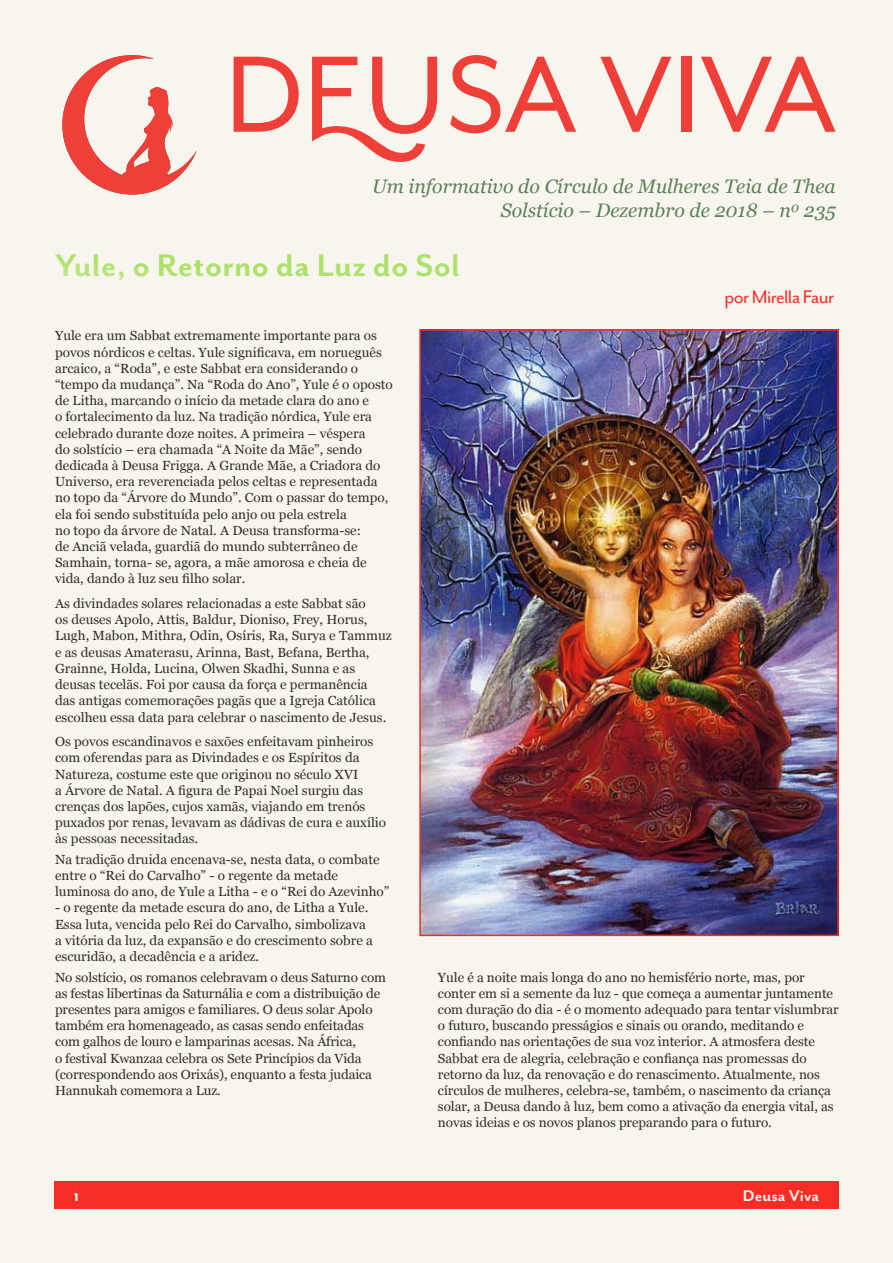
<style>
.page{position:relative;width:893px;height:1263px;background:#f8f5ee}
.page>*{position:absolute;margin:0;border:0;box-sizing:border-box;transform-origin:0 0}
.t1{font:700 36px "Mr Eaves San OT";letter-spacing:.01em;color:#ace26a}
.subtitulo_artigo{font:21px "Mr Eaves San OT";letter-spacing:-.03em;color:#f72c25}
.subtitulo_capa{font:italic 19.5px "Georgia";color:#5d815a}
.t2{font:700 18px "Mr Eaves San OT";color:#f8f5ee}
.t3{font:13.2px/16.2px "Georgia";color:#2f2e26}
</style>
<div class="page">
<div style="left:54px;top:1181px;width:785px;height:28px;background:#f72c25"></div>
<svg style="left:234px;top:57px;width:65px;height:75px;background:#f3aaa3"></svg>
<svg style="left:312px;top:57px;width:125px;height:106px;background:#f4bdb6"></svg>
<svg style="left:450px;top:55px;width:126px;height:78px;background:#f4bcb5"></svg>
<svg style="left:600px;top:57px;width:71px;height:75px;background:#f5c6bf"></svg>
<div style="left:681px;top:57px;width:10px;height:75px;background:#ee4039"></div>
<svg style="left:701px;top:57px;width:134px;height:75px;background:#f4beb7"></svg>
<svg style="left:62px;top:54px;width:135px;height:144px;background:#f4b9b2"></svg>
<img style="left:422px;top:332px;width:414px;height:601px">
<div style="left:419px;top:329px;width:420px;height:607px;border:2px solid #f72c25"></div>
<p class="subtitulo_capa" style="left:372px;top:172px;width:465px">Um informativo do Círculo de Mulheres Teia de Thea</p>
<p class="subtitulo_capa" style="left:501px;top:196px;width:336px">Solstício – Dezembro de 2018 – n<sup>o</sup> 235</p>
<h1 class="t1" style="left:55px;top:244px;width:406px">Yule, o Retorno da Luz do Sol</h1>
<p class="subtitulo_artigo" style="left:724px;top:285px;width:111px">por Mirella Faur</p>
<p class="t3" style="left:55px;top:327px;width:339px">Yule era um Sabbat extremamente importante para os povos nórdicos e celtas. Yule significava, em norueguês arcaico, a “Roda”, e este Sabbat era considerando o “tempo da mudança”. Na “Roda do Ano”, Yule é o oposto de Litha, marcando o início da metade clara do ano e<br>o fortalecimento da luz. Na tradição nórdica, Yule era celebrado durante doze noites. A primeira – véspera<br>do solstício – era chamada “A Noite da Mãe”, sendo dedicada à Deusa Frigga. A Grande Mãe, a Criadora do Universo, era reverenciada pelos celtas e representada no topo da “Árvore do Mundo”. Com o passar do tempo, ela foi sendo substituída pelo anjo ou pela estrela<br>no topo da árvore de Natal. A Deusa transforma-se:<br>de Anciã velada, guardiã do mundo subterrâneo de Samhain, torna- se, agora, a mãe amorosa e cheia de vida, dando à luz seu filho solar.</p>
<p class="t3" style="left:55px;top:595px;width:338px">As divindades solares relacionadas a este Sabbat são<br>os deuses Apolo, Attis, Baldur, Dioniso, Frey, Horus, Lugh, Mabon, Mithra, Odin, Osíris, Ra, Surya e Tammuz e as deusas Amaterasu, Arinna, Bast, Befana, Bertha, Grainne, Holda, Lucina, Olwen Skadhi, Sunna e as deusas tecelãs. Foi por causa da força e permanência<br>das antigas comemorações pagãs que a Igreja Católica escolheu essa data para celebrar o nascimento de Jesus.</p>
<p class="t3" style="left:55px;top:733px;width:333px">Os povos escandinavos e saxões enfeitavam pinheiros com oferendas para as Divindades e os Espíritos da Natureza, costume este que originou no século XVI<br>a Árvore de Natal. A figura de Papai Noel surgiu das crenças dos lapões, cujos xamãs, viajando em trenós puxados por renas, levavam as dádivas de cura e auxílio às pessoas necessitadas.</p>
<p class="t3" style="left:55px;top:851px;width:336px">Na tradição druida encenava-se, nesta data, o combate entre o “Rei do Carvalho” - o regente da metade luminosa do ano, de Yule a Litha - e o “Rei do Azevinho”</p>
<p class="t3" style="left:55px;top:899px;width:319px">- o regente da metade escura do ano, de Litha a Yule.<br>Essa luta, vencida pelo Rei do Carvalho, simbolizava a vitória da luz, da expansão e do crescimento sobre a escuridão, a decadência e a aridez.</p>
<p class="t3" style="left:55px;top:968px;width:332px">No solstício, os romanos celebravam o deus Saturno com as festas libertinas da Saturnália e com a distribuição de presentes para amigos e familiares. O deus solar Apolo também era homenageado, as casas sendo enfeitadas com galhos de louro e lamparinas acesas. Na África,<br>o festival Kwanzaa celebra os Sete Princípios da Vida (correspondendo aos Orixás), enquanto a festa judaica Hannukah comemora a Luz.</p>
<p class="t3" style="left:438px;top:968px;width:402px">Yule é a noite mais longa do ano no hemisfério norte, mas, por conter em si a semente da luz - que começa a aumentar juntamente com duração do dia - é o momento adequado para tentar vislumbrar o futuro, buscando presságios e sinais ou orando, meditando e confiando nas orientações de sua voz interior. A atmosfera deste Sabbat era de alegria, celebração e confiança nas promessas do retorno da luz, da renovação e do renascimento. Atualmente, nos círculos de mulheres, celebra-se, também, o nascimento da criança solar, a Deusa dando à luz, bem como a ativação da energia vital, as novas ideias e os novos planos preparando para o futuro.</p>
<h3 class="t2" style="left:74px;top:1185px;width:7px">1</h3>
<h3 class="t2" style="left:743px;top:1185px;width:78px">Deusa Viva</h3>
</div>
